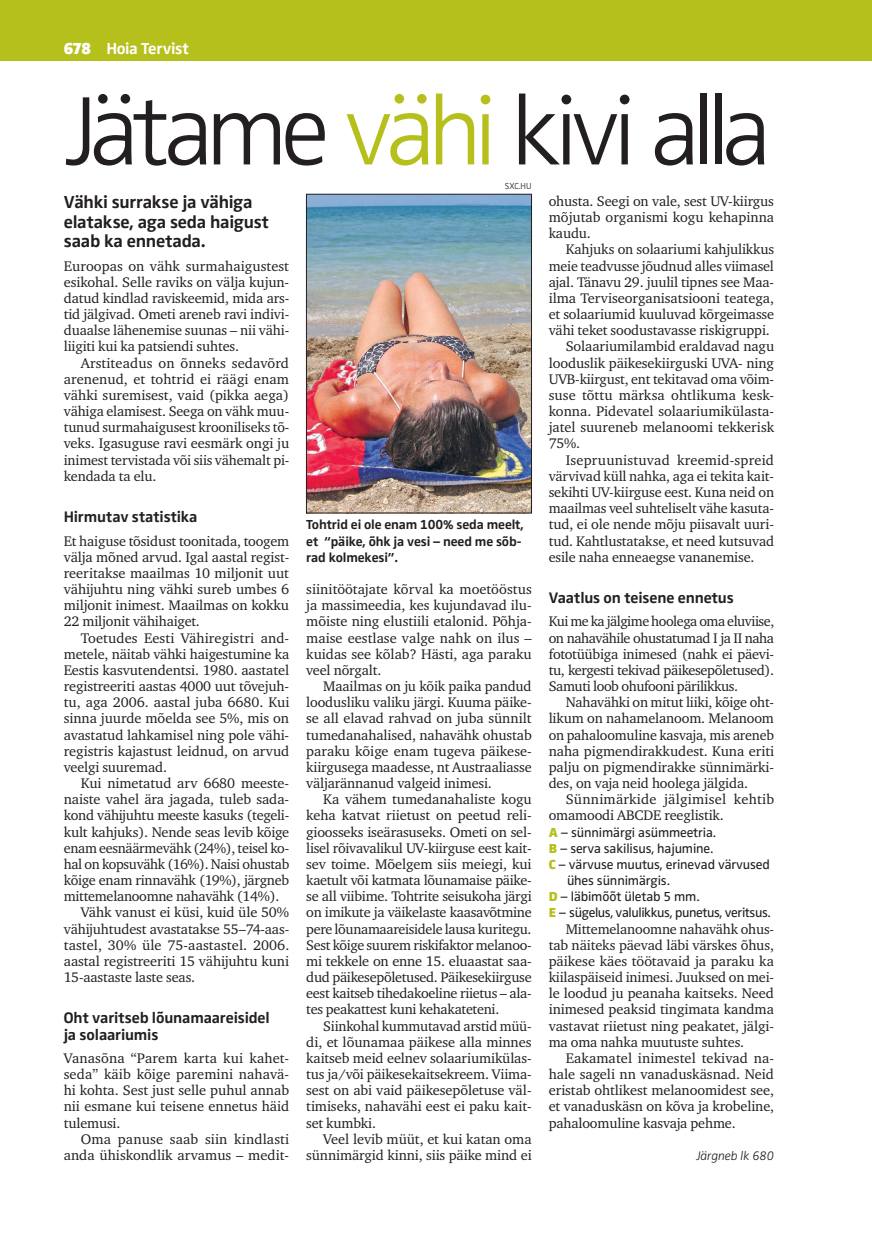
<style>
.page{position:relative;width:872px;height:1234px;background:#fff}
.page>*{position:absolute;margin:0;border:0;box-sizing:border-box;transform-origin:0 0}
.t1{font:300 100.5px "Zwo Pro";letter-spacing:-.075em;color:#231f20}
.t2{font:700 18px/19.5px "Zwo Pro";letter-spacing:-.015em;color:#231f20}
.t3{font:700 16.5px "Zwo Pro";letter-spacing:-.02em;color:#fff}
.t4{font:700 15.75px/16.5px "Zwo Pro";letter-spacing:-.01em;color:#231f20}
.t5{font:14.25px/16.2px "Charter ITC";letter-spacing:-.01em;color:#231f20;text-align:justify}
.t6{font:14.25px/16.2px "Charter ITC";letter-spacing:.015em;color:#231f20}
.t7{font:14.25px "Charter ITC";letter-spacing:.01em;color:#231f20}
.t8{font:13.5px "Zwo Pro";letter-spacing:-.01em;color:#231f20}
.t9{font:700 13.5px/16.2px "Zwo Pro";letter-spacing:-.01em;color:#231f20}
.t10{font:13.5px "Zwo Pro";letter-spacing:-.03em;color:#231f20}
.t11{font:italic 300 12.75px "Zwo Pro";letter-spacing:-.01em;color:#231f20}
.t12{font:300 9px "Zwo Pro";color:#231f20}
.s1{font-weight:900}
.s2{color:#b6c01d}
.s3{font-weight:900;color:#b6c01d}
</style>
<div class="page">
<div style="left:0;top:0;width:872px;height:60px;background:#b6c01d"></div>
<img style="left:308px;top:196px;width:222px;height:315px">
<div style="left:306px;top:194px;width:226px;height:319px;border:1px solid #231f20"></div>
<p class="t3" style="left:64px;top:39px;width:127px"><span class="s1">678</span> Hoia Tervist</p>
<h1 class="t1" style="left:64px;top:73px;width:709px">Jätame <span class="s2">vähi</span> kivi alla</h1>
<p class="t2" style="left:64px;top:192px;width:207px">Vähki surrakse ja vähiga elatakse, aga seda haigust saab ka ennetada.</p>
<p class="t5" style="left:64px;top:257px;width:227px">Euroopas on vähk surmahaigustest esikohal. Selle raviks on välja kujun&shy;datud kindlad raviskeemid, mida ars&shy;tid jälgivad. Ometi areneb ravi indivi&shy;duaalse lähenemise suunas – nii vähi&shy;liigiti kui ka patsiendi suhtes.</p>
<p class="t5" style="left:64px;top:354px;width:227px;text-indent:17px">Arstiteadus on õnneks sedavõrd arenenud, et tohtrid ei räägi enam vähki suremisest, vaid (pikka aega) vähiga elamisest. Seega on vähk muu&shy;tunud surmahaigusest krooniliseks tõ&shy;veks. Igasuguse ravi eesmärk ongi ju inimest tervistada või siis vähemalt pi&shy;kendada ta elu.</p>
<p class="t4" style="left:64px;top:508px;width:135px">Hirmutav statistika</p>
<p class="t5" style="left:64px;top:532px;width:227px">Et haiguse tõsidust toonitada, toogem välja mõned arvud. Igal aastal regist&shy;reeritakse maailmas 10 miljonit uut vähijuhtu ning vähki sureb umbes 6 miljonit inimest. Maailmas on kokku 22 miljonit vähihaiget.</p>
<p class="t5" style="left:64px;top:629px;width:227px;text-indent:17px">Toetudes Eesti Vähiregistri and&shy;metele, näitab vähki haigestumine ka Eestis kasvutendentsi. 1980. aastatel registreeriti aastas 4000 uut tõvejuh&shy;tu, aga 2006. aastal juba 6680. Kui sinna juurde mõelda see 5%, mis on avastatud lahkamisel ning pole vähi&shy;registris kajastust leidnud, on arvud veelgi suuremad.</p>
<p class="t5" style="left:81px;top:774px;width:210px">Kui nimetatud arv 6680 meeste-</p>
<p class="t5" style="left:64px;top:791px;width:227px">naiste vahel ära jagada, tuleb sada-</p>
<p class="t5" style="left:64px;top:807px;width:227px">kond vähijuhtu meeste kasuks (tegeli-</p>
<p class="t5" style="left:64px;top:823px;width:227px">kult kahjuks). Nende seas levib kõige</p>
<p class="t5" style="left:64px;top:839px;width:227px">enam eesnäärmevähk (24%), teisel ko-</p>
<p class="t5" style="left:64px;top:855px;width:227px">hal on kopsuvähk (16%). Naisi ohustab</p>
<p class="t5" style="left:64px;top:871px;width:227px">kõige enam rinnavähk (19%), järgneb</p>
<p class="t5" style="left:64px;top:888px;width:217px">mittemelanoomne nahavähk (14%).</p>
<p class="t5" style="left:81px;top:904px;width:210px">Vähk vanust ei küsi, kuid üle 50%</p>
<p class="t5" style="left:64px;top:920px;width:227px">vähijuhtudest avastatakse 55–74-aas-</p>
<p class="t5" style="left:64px;top:936px;width:227px">tastel, 30% üle 75-aastastel. 2006.</p>
<p class="t5" style="left:64px;top:952px;width:227px">aastal registreeriti 15 vähijuhtu kuni</p>
<p class="t5" style="left:64px;top:968px;width:133px">15-aastaste laste seas.</p>
<p class="t4" style="left:64px;top:1009px;width:207px">Oht varitseb lõunamaareisidel ja solaariumis</p>
<p class="t5" style="left:64px;top:1049px;width:227px">Vanasõna “Parem karta kui kahet&shy;seda” käib kõige paremini nahavä&shy;hi kohta. Sest just selle puhul annab nii esmane kui teisene ennetus häid tulemusi.</p>
<p class="t5" style="left:64px;top:1130px;width:227px;text-align:right">Oma panuse saab siin kindlasti anda ühiskondlik arvamus – medit-</p>
<p class="t12" style="left:505px;top:181px;width:28px">SXC.HU</p>
<p class="t9" style="left:306px;top:517px;width:219px">Tohtrid ei ole enam 100% seda meelt, et “päike, õhk ja vesi – need me sõb&shy;rad kolmekesi”.</p>
<p class="t5" style="left:306px;top:581px;width:227px">siinitöötajate kõrval ka moetööstus ja massimeedia, kes kujundavad ilu&shy;mõiste ning elustiili etalonid. Põhja&shy;maise eestlase valge nahk on ilus – kuidas see kõlab? Hästi, aga paraku veel nõrgalt.</p>
<p class="t5" style="left:306px;top:678px;width:227px;text-indent:17px">Maailmas on ju kõik paika pandud loodusliku valiku järgi. Kuuma päike&shy;se all elavad rahvad on juba sünnilt tumedanahalised, nahavähk ohustab paraku kõige enam tugeva päikese&shy;kiirgusega maadesse, nt Austraaliasse väljarännanud valgeid inimesi.</p>
<p class="t5" style="left:306px;top:791px;width:227px;text-indent:17px">Ka vähem tumedanahaliste kogu keha katvat riietust on peetud reli&shy;gioosseks iseärasuseks. Ometi on sel&shy;lisel rõivavalikul UV-kiirguse eest kait&shy;sev toime. Mõelgem siis meiegi, kui kaetult või katmata lõunamaise päike&shy;se all viibime. Tohtrite seisukoha järgi on imikute ja väikelaste kaasavõtmine pere lõunamaareisidele lausa kuritegu.<br>Sest kõige suurem riskifaktor melanoo&shy;mi tekkele on enne 15. eluaastat saa&shy;dud päikesepõletused. Päikesekiirguse eest kaitseb tihedakoeline riietus – ala&shy;tes peakattest kuni kehakateteni.</p>
<p class="t5" style="left:306px;top:1017px;width:227px;text-indent:17px">Siinkohal kummutavad arstid müü&shy;di, et lõunamaa päikese alla minnes kaitseb meid eelnev solaariumikülas&shy;tus ja/või päikesekaitsekreem. Viima&shy;sest on abi vaid päikesepõletuse väl&shy;timiseks, nahavähi eest ei paku kait&shy;set kumbki.</p>
<p class="t5" style="left:306px;top:1130px;width:227px;text-align:right">Veel levib müüt, et kui katan oma sünnimärgid kinni, siis päike mind ei</p>
<p class="t5" style="left:549px;top:193px;width:227px">ohusta. Seegi on vale, sest UV-kiirgus mõjutab organismi kogu kehapinna kaudu.</p>
<p class="t5" style="left:566px;top:241px;width:210px">Kahjuks on solaariumi kahjulikkus</p>
<p class="t5" style="left:549px;top:257px;width:227px">meie teadvusse jõudnud alles viimasel</p>
<p class="t5" style="left:549px;top:274px;width:227px">ajal. Tänavu 29. juulil tipnes see Maa-</p>
<p class="t5" style="left:549px;top:290px;width:227px">ilma Terviseorganisatsiooni teatega,</p>
<p class="t5" style="left:549px;top:306px;width:227px">et solaariumid kuuluvad kõrgeimasse</p>
<p class="t5" style="left:549px;top:322px;width:223px">vähi teket soodustavasse riskigruppi.</p>
<p class="t5" style="left:566px;top:338px;width:210px">Solaariumilambid eraldavad nagu</p>
<p class="t5" style="left:549px;top:354px;width:227px">looduslik päikesekiirguski UVA- ning</p>
<p class="t5" style="left:549px;top:371px;width:227px">UVB-kiirgust, ent tekitavad oma võim-</p>
<p class="t7" style="left:549px;top:386px;width:227px">suse tõttu märksa ohtlikuma kesk-</p>
<p class="t5" style="left:549px;top:403px;width:227px">konna. Pidevatel solaariumikülasta-</p>
<p class="t5" style="left:549px;top:419px;width:227px">jatel suureneb melanoomi tekkerisk</p>
<p class="t5" style="left:549px;top:435px;width:33px">75%.</p>
<p class="t6" style="left:566px;top:451px;width:210px">Isepruunistuvad kreemid-spreid</p>
<p class="t5" style="left:549px;top:467px;width:227px">värvivad küll nahka, aga ei tekita kait-</p>
<p class="t5" style="left:549px;top:484px;width:227px">sekihti UV-kiirguse eest. Kuna neid on</p>
<p class="t5" style="left:549px;top:500px;width:227px">maailmas veel suhteliselt vähe kasuta-</p>
<p class="t5" style="left:549px;top:516px;width:227px">tud, ei ole nende mõju piisavalt uuri-</p>
<p class="t5" style="left:549px;top:532px;width:227px">tud. Kahtlustatakse, et need kutsuvad</p>
<p class="t5" style="left:549px;top:548px;width:207px">esile naha enneaegse vananemise.</p>
<p class="t4" style="left:549px;top:589px;width:187px">Vaatlus on teisene ennetus</p>
<p class="t5" style="left:549px;top:613px;width:227px">Kui me ka jälgime hoolega oma eluviise, on nahavähile ohustatumad I ja II naha fototüübiga inimesed (nahk ei päevi&shy;tu, kergesti tekivad päikesepõletused).<br>Samuti loob ohufooni pärilikkus.</p>
<p class="t5" style="left:549px;top:694px;width:227px;text-indent:17px">Nahavähki on mitut liiki, kõige oht&shy;likum on nahamelanoom. Melanoom on pahaloomuline kasvaja, mis areneb naha pigmendirakkudest. Kuna eriti palju on pigmendirakke sünnimärki&shy;des, on vaja neid hoolega jälgida.</p>
<p class="t6" style="left:549px;top:791px;width:227px;text-indent:17px">Sünnimärkide jälgimisel kehtib omamoodi ABCDE reeglistik.</p>
<p class="t8" style="left:549px;top:824px;width:169px"><span class="s3">A</span> – sünnimärgi asümmeetria.</p>
<p class="t8" style="left:549px;top:840px;width:166px"><span class="s3">B</span> – serva sakilisus, hajumine.</p>
<p class="t8" style="left:549px;top:856px;width:223px"><span class="s3">C</span> – värvuse muutus, erinevad värvused</p>
<p class="t8" style="left:567px;top:872px;width:104px">ühes sünnimärgis.</p>
<p class="t8" style="left:549px;top:888px;width:152px"><span class="s3">D</span> – läbimõõt ületab 5 mm.</p>
<p class="t10" style="left:549px;top:904px;width:223px"><span class="s3">E</span> – sügelus, valulikkus, punetus, veritsus.</p>
<p class="t5" style="left:549px;top:920px;width:227px;text-indent:17px">Mittemelanoomne nahavähk ohus&shy;tab näiteks päevad läbi värskes õhus, päikese käes töötavaid ja paraku ka kiilaspäiseid inimesi. Juuksed on mei&shy;le loodud ju peanaha kaitseks. Need inimesed peaksid tingimata kandma vastavat riietust ning peakatet, jälgi&shy;ma oma nahka muutuste suhtes.</p>
<p class="t5" style="left:549px;top:1049px;width:227px;text-indent:17px">Eakamatel inimestel tekivad na&shy;hale sageli nn vanaduskäsnad. Neid eristab ohtlikest melanoomidest see, et vanaduskäsn on kõva ja krobeline, pahaloomuline kasvaja pehme.</p>
<p class="t11" style="left:696px;top:1148px;width:79px">Järgneb lk 680</p>
</div>
